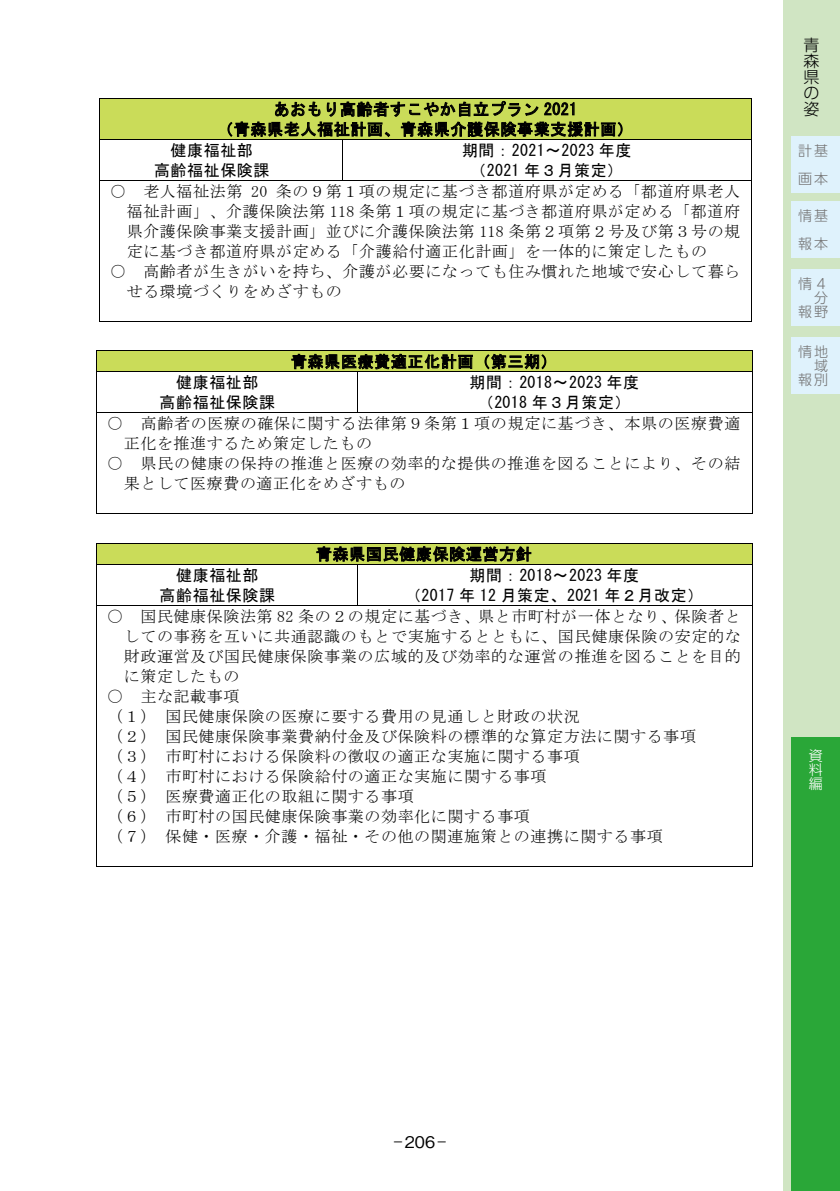
<style>
.page{position:relative;width:840px;height:1191px;background:#fff}
.page>*{position:absolute;margin:0;border:0;box-sizing:border-box;transform-origin:0 0}
.t1{font:16px/20px "MS Mincho";letter-spacing:.04em;color:#000}
.t2{font:16px/20px "MS Gothic";letter-spacing:.04em;color:#000;text-align:center}
.t3{font:16px/20px "MS Gothic";letter-spacing:.02em;color:#000;text-align:center}
.t4{font:500 16px "Gothic BBB Pr 6";color:#000;scale:.5 1}
.t5{font:300 16px/16px "UD Shin Go Pr 6";color:#000;text-align:justify}
.t6{font:300 14px/14px "UD Shin Go Pr 6";color:#727171}
.t7{font:300 14px/14px "UD Shin Go Pr 6";color:#fff;text-align:justify}
</style>
<div class="page">
<div style="left:782px;top:0;width:57px;height:1191px;background:#d0e5c3"></div>
<div style="left:791px;top:136px;width:48px;height:57px;background:#dff2fc"></div>
<div style="left:791px;top:269px;width:48px;height:57px;background:#dff2fc"></div>
<div style="left:791px;top:337px;width:48px;height:57px;background:#dff2fc"></div>
<div style="left:791px;top:737px;width:48px;height:454px;background:#2aa738"></div>
<div style="left:791px;top:201px;width:48px;height:57px;background:#dff2fc"></div>
<div style="left:97px;top:351px;width:654px;height:20px;background:#cadc59"></div>
<svg style="left:484px;top:354px;width:62px;height:15px"></svg>
<hr style="left:97px;top:350px;width:654px;height:1px;background:#000">
<svg style="left:96px;top:350px;width:1px;height:22px"></svg>
<hr style="left:97px;top:371px;width:259px;height:1px;background:#000">
<svg style="left:291px;top:354px;width:181px;height:18px"></svg>
<hr style="left:357px;top:371px;width:394px;height:1px;background:#000">
<svg style="left:751px;top:350px;width:1px;height:22px"></svg>
<hr style="left:96px;top:372px;width:1px;height:40px;background:#000">
<hr style="left:356px;top:372px;width:1px;height:40px;background:#000">
<hr style="left:751px;top:372px;width:1px;height:40px;background:#000">
<hr style="left:97px;top:412px;width:259px;height:1px;background:#000">
<hr style="left:357px;top:412px;width:394px;height:1px;background:#000">
<hr style="left:96px;top:413px;width:1px;height:100px;background:#000">
<hr style="left:97px;top:513px;width:654px;height:1px;background:#000">
<hr style="left:751px;top:413px;width:1px;height:100px;background:#000">
<div style="left:97px;top:543px;width:654px;height:21px;background:#cadc59"></div>
<hr style="left:97px;top:543px;width:654px;height:1px;background:#000">
<svg style="left:96px;top:543px;width:1px;height:21px"></svg>
<hr style="left:97px;top:564px;width:259px;height:1px;background:#000">
<svg style="left:316px;top:546px;width:215px;height:16px"></svg>
<hr style="left:357px;top:564px;width:394px;height:1px;background:#000">
<svg style="left:751px;top:543px;width:1px;height:21px"></svg>
<hr style="left:96px;top:564px;width:1px;height:40px;background:#000">
<hr style="left:356px;top:564px;width:1px;height:40px;background:#000">
<hr style="left:751px;top:564px;width:1px;height:40px;background:#000">
<hr style="left:97px;top:604px;width:259px;height:1px;background:#000">
<hr style="left:357px;top:604px;width:394px;height:1px;background:#000">
<hr style="left:96px;top:605px;width:1px;height:261px;background:#000">
<hr style="left:97px;top:866px;width:654px;height:1px;background:#000">
<hr style="left:751px;top:605px;width:1px;height:261px;background:#000">
<div style="left:100px;top:99px;width:650px;height:40px;background:#cadc59"></div>
<hr style="left:100px;top:98px;width:650px;height:1px;background:#000">
<hr style="left:99px;top:99px;width:1px;height:40px;background:#000">
<hr style="left:750px;top:99px;width:1px;height:40px;background:#000">
<hr style="left:100px;top:139px;width:242px;height:1px;background:#000">
<svg style="left:227px;top:101px;width:395px;height:39px"></svg>
<hr style="left:343px;top:139px;width:407px;height:1px;background:#000">
<hr style="left:99px;top:140px;width:1px;height:40px;background:#000">
<hr style="left:342px;top:140px;width:1px;height:40px;background:#000">
<hr style="left:750px;top:140px;width:1px;height:40px;background:#000">
<hr style="left:100px;top:180px;width:242px;height:1px;background:#000">
<hr style="left:343px;top:180px;width:407px;height:1px;background:#000">
<hr style="left:99px;top:181px;width:1px;height:140px;background:#000">
<hr style="left:100px;top:321px;width:650px;height:1px;background:#000">
<hr style="left:750px;top:181px;width:1px;height:140px;background:#000">
<p class="t2" style="left:273px;top:99px;width:305px">あおもり高齢者すこやか自立プラン 2021</p>
<p class="t2" style="left:217px;top:119px;width:417px">（青森県老人福祉計画、青森県介護保険事業支援計画）</p>
<p class="t2" style="left:170px;top:140px;width:84px">健康福祉部</p>
<p class="t2" style="left:154px;top:160px;width:117px">高齢福祉保険課</p>
<p class="t3" style="left:462px;top:140px;width:171px">期間：2021～2023 年度（2021 年３月策定）</p>
<p class="t1" style="left:127px;top:181px;width:614px;text-align:justify;text-indent:-17px">○ 老人福祉法第 20 条の９第１項の規定に基づき都道府県が定める「都道府県老人福祉計画」、介護保険法第 118 条第１項の規定に基づき都道府県が定める「都道府県介護保険事業支援計画」並びに介護保険法第 118 条第２項第２号及び第３号の規定に基づき都道府県が定める「介護給付適正化計画」を一体的に策定したもの</p>
<p class="t1" style="left:127px;top:261px;width:614px;text-indent:-17px">○ 高齢者が生きがいを持ち、介護が必要になっても住み慣れた地域で安心して暮らせる環境づくりをめざすもの</p>
<p class="t2" style="left:291px;top:351px;width:267px">青森県医療費適正化計画（第三期）</p>
<p class="t2" style="left:159px;top:372px;width:117px">健康福祉部<br>高齢福祉保険課</p>
<p class="t3" style="left:469px;top:372px;width:171px">期間：2018～2023 年度（2018 年３月策定）</p>
<p class="t1" style="left:124px;top:413px;width:618px;text-indent:-17px">○ 高齢者の医療の確保に関する法律第９条第１項の規定に基づき、本県の医療費適正化を推進するため策定したもの</p>
<p class="t1" style="left:124px;top:453px;width:618px;text-indent:-17px">○ 県民の健康の保持の推進と医療の効率的な提供の推進を図ることにより、その結果として医療費の適正化をめざすもの</p>
<p class="t2" style="left:316px;top:544px;width:217px">青森県国民健康保険運営方針</p>
<p class="t2" style="left:159px;top:565px;width:117px">健康福祉部<br>高齢福祉保険課</p>
<p class="t3" style="left:405px;top:565px;width:299px">期間：2018～2023 年度<br>（2017 年 12 月策定、2021 年２月改定）</p>
<p class="t1" style="left:107px;top:606px;width:634px">〇 国民健康保険法第 82 条の２の規定に基づき、県と市町村が一体となり、保険者と</p>
<p class="t1" style="left:124px;top:626px;width:618px">しての事務を互いに共通認識のもとで実施するとともに、国民健康保険の安定的な</p>
<p class="t1" style="left:124px;top:646px;width:618px">財政運営及び国民健康保険事業の広域的及び効率的な運営の推進を図ることを目的</p>
<p class="t1" style="left:124px;top:666px;width:117px">に策定したもの</p>
<p class="t1" style="left:107px;top:686px;width:134px">〇 主な記載事項</p>
<p class="t1" style="left:107px;top:706px;width:473px">（１）国民健康保険の医療に要する費用の見通しと財政の状況</p>
<p class="t1" style="left:107px;top:726px;width:590px">（２）国民健康保険事業費納付金及び保険料の標準的な算定方法に関する事項</p>
<p class="t1" style="left:107px;top:746px;width:473px">（３）市町村における保険料の徴収の適正な実施に関する事項</p>
<p class="t1" style="left:107px;top:766px;width:440px">（４）市町村における保険給付の適正な実施に関する事項</p>
<p class="t1" style="left:107px;top:786px;width:308px">（５）医療費適正化の取組に関する事項</p>
<p class="t1" style="left:107px;top:806px;width:424px">（６）市町村の国民健康保険事業の効率化に関する事項</p>
<p class="t1" style="left:107px;top:826px;width:556px">（７）保健・医療・介護・福祉・その他の関連施策との連携に関する事項</p>
<p class="t5" style="left:803px;top:36px;width:17px">青森県の姿</p>
<p class="t6" style="left:797px;top:136px;width:31px;line-height:28px">計基画本</p>
<p class="t6" style="left:797px;top:201px;width:31px;line-height:28px">情基報本</p>
<p class="t6" style="left:797px;top:276px;width:31px;text-align:right">情４分報野</p>
<p class="t6" style="left:797px;top:344px;width:31px;text-align:right">情地域報別</p>
<p class="t7" style="left:808px;top:748px;width:15px">資料編</p>
<p class="t4" style="left:394px;top:1129px;width:105px">― 206 ―</p>
</div>
